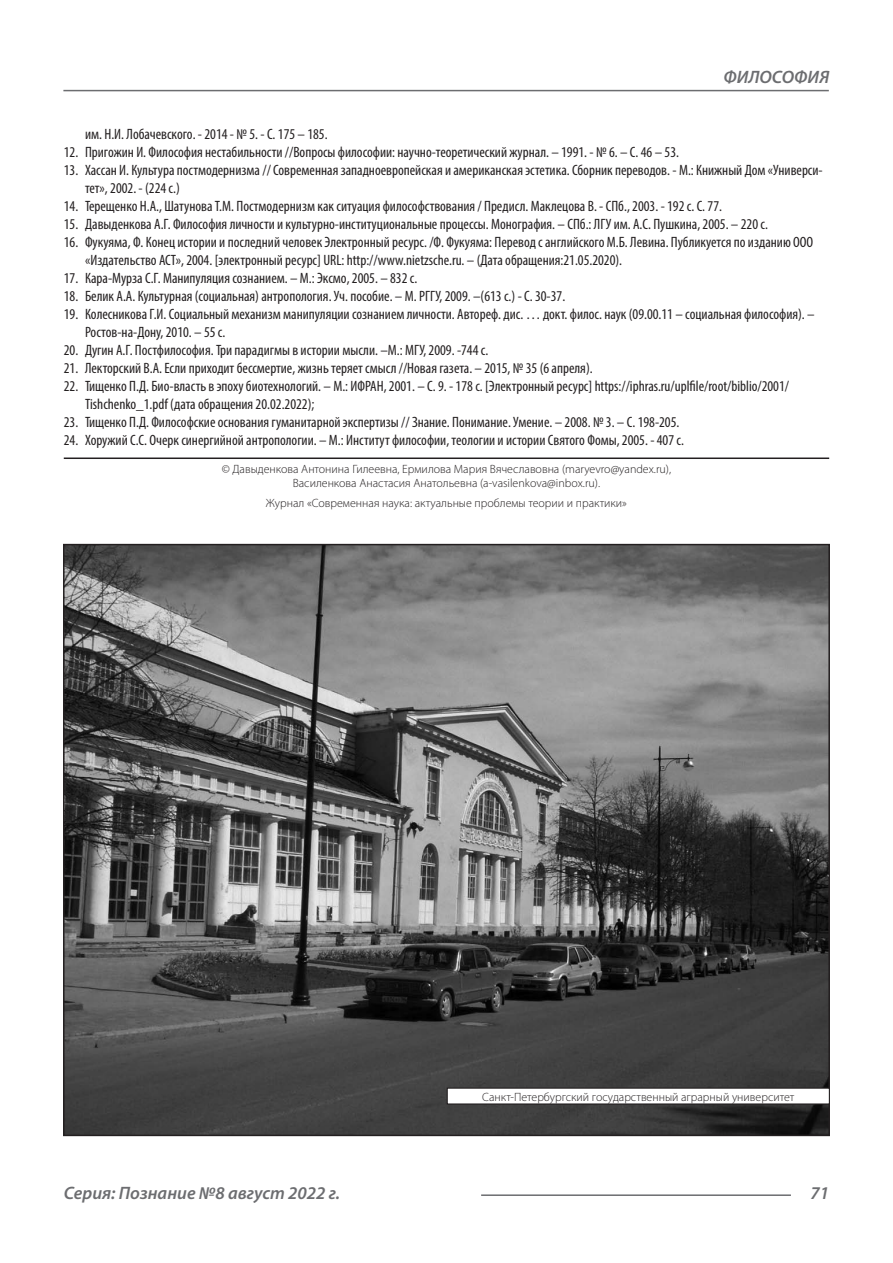
<style>
.page{position:relative;width:893px;height:1263px;background:#fff}
.page>*{position:absolute;margin:0;border:0;box-sizing:border-box;transform-origin:0 0}
.t1{font:italic 600 18px "Myriad Pro";color:#6c6d70}
.t2{font:condensed 15px/18px "Myriad Pro";color:#231f20}
.Автор_копирайт{font:300 12px/14.4px "Myriad Pro";color:#231f20;text-align:center}
</style>
<div class="page">
<hr style="left:63px;top:90px;width:766px;height:1px;background:#6c6d70">
<hr style="left:481px;top:1194px;width:310px;height:2px;background:#6c6d70">
<hr style="left:64px;top:457px;width:765px;height:2px;background:#231f20">
<img style="left:66px;top:547px;width:761px;height:586px">
<div style="left:447px;top:1088px;width:382px;height:16px;background:#fff"></div>
<div style="left:447px;top:1087px;width:383px;height:17px;border:1px solid #231f20"></div>
<p class="t1" style="left:723px;top:66px;width:107px">ФИЛОСОФИЯ</p>
<p class="t2" style="left:85px;top:125px;width:244px">им. Н.И. Лобачевского. - 2014 - № 5. - С. 175 – 185.</p>
<p class="t2" style="left:64px;top:143px;width:617px">12. Пригожин И. Философия нестабильности //Вопросы философии: научно-теоретический журнал. – 1991. - № 6. – С. 46 – 53.</p>
<p class="t2" style="left:85px;top:161px;width:739px;text-indent:-21px">13. Хассан И. Культура постмодернизма // Современная западноевропейская и американская эстетика. Сборник переводов. - М.: Книжный Дом «Универси&shy;тет», 2002. - (224 с.)</p>
<p class="t2" style="left:64px;top:197px;width:660px">14. Терещенко Н.А., Шатунова Т.М. Постмодернизм как ситуация философствования / Предисл. Маклецова В. - СПб., 2003. - 192 с. С. 77.</p>
<p class="t2" style="left:64px;top:215px;width:706px">15. Давыденкова А.Г. Философия личности и культурно-институциональные процессы. Монография. – СПб.: ЛГУ им. А.С. Пушкина, 2005. – 220 с.</p>
<p class="t2" style="left:85px;top:233px;width:730px;text-indent:-21px">16. Фукуяма, Ф. Конец истории и последний человек Электронный ресурс. /Ф. Фукуяма: Перевод с английского М.Б. Левина. Публикуется по изданию ООО «Издательство ACT», 2004. [электронный ресурс] URL: http://www.nietzsche.ru. – (Дата обращения:21.05.2020).</p>
<p class="t2" style="left:64px;top:269px;width:355px">17. Кара-Мурза С.Г. Манипуляция сознанием. – М.: Эксмо, 2005. – 832 с.</p>
<p class="t2" style="left:64px;top:287px;width:503px">18. Белик А.А. Культурная (социальная) антропология. Уч. пособие. – М. РГГУ, 2009. –(613 с.) - С. 30-37.</p>
<p class="t2" style="left:85px;top:305px;width:731px;text-indent:-21px">19. Колесникова Г.И. Социальный механизм манипуляции сознанием личности. Автореф. дис. … докт. филос. наук (09.00.11 – социальная философия). –<br>Ростов-на-Дону, 2010. – 55 с.</p>
<p class="t2" style="left:64px;top:341px;width:426px">20. Дугин А.Г. Постфилософия. Три парадигмы в истории мысли. –М.: МГУ, 2009. -744 с.</p>
<p class="t2" style="left:64px;top:359px;width:530px">21. Лекторский В.А. Если приходит бессмертие, жизнь теряет смысл //Новая газета. – 2015, № 35 (6 апреля).</p>
<p class="t2" style="left:85px;top:377px;width:705px;text-indent:-21px">22. Тищенко П.Д. Био-власть в эпоху биотехнологий. – М.: ИФРАН, 2001. – С. 9. - 178 с. [Электронный ресурс] https://iphras.ru/uplfile/root/biblio/2001/<br>Tishchenko_1.pdf (дата обращения 20.02.2022);</p>
<p class="t2" style="left:64px;top:413px;width:617px">23. Тищенко П.Д. Философские основания гуманитарной экспертизы // Знание. Понимание. Умение. – 2008. № 3. – С. 198-205.</p>
<p class="t2" style="left:64px;top:431px;width:622px">24. Хоружий С.С. Очерк синергийной антропологии. – М.: Институт философии, теологии и истории Святого Фомы, 2005. - 407 с.</p>
<p class="Автор_копирайт" style="left:222px;top:461px;width:451px">© Давыденкова Антонина Гилеевна, Ермилова Мария Вячеславовна (maryevro@yandex.ru),<br>Василенкова Анастасия Анатольевна (a-vasilenkova@inbox.ru).</p>
<p class="Автор_копирайт" style="left:266px;top:496px;width:363px">Журнал «Современная наука: актуальные проблемы теории и практики»</p>
<p class="Автор_копирайт" style="left:482px;top:1089px;width:314px">Санкт-Петербургский государственный аграрный университет</p>
<p class="t1" style="left:64px;top:1182px;width:278px">Серия: Познание №8 август 2022 г.</p>
<p class="t1" style="left:810px;top:1182px;width:20px">71</p>
</div>
